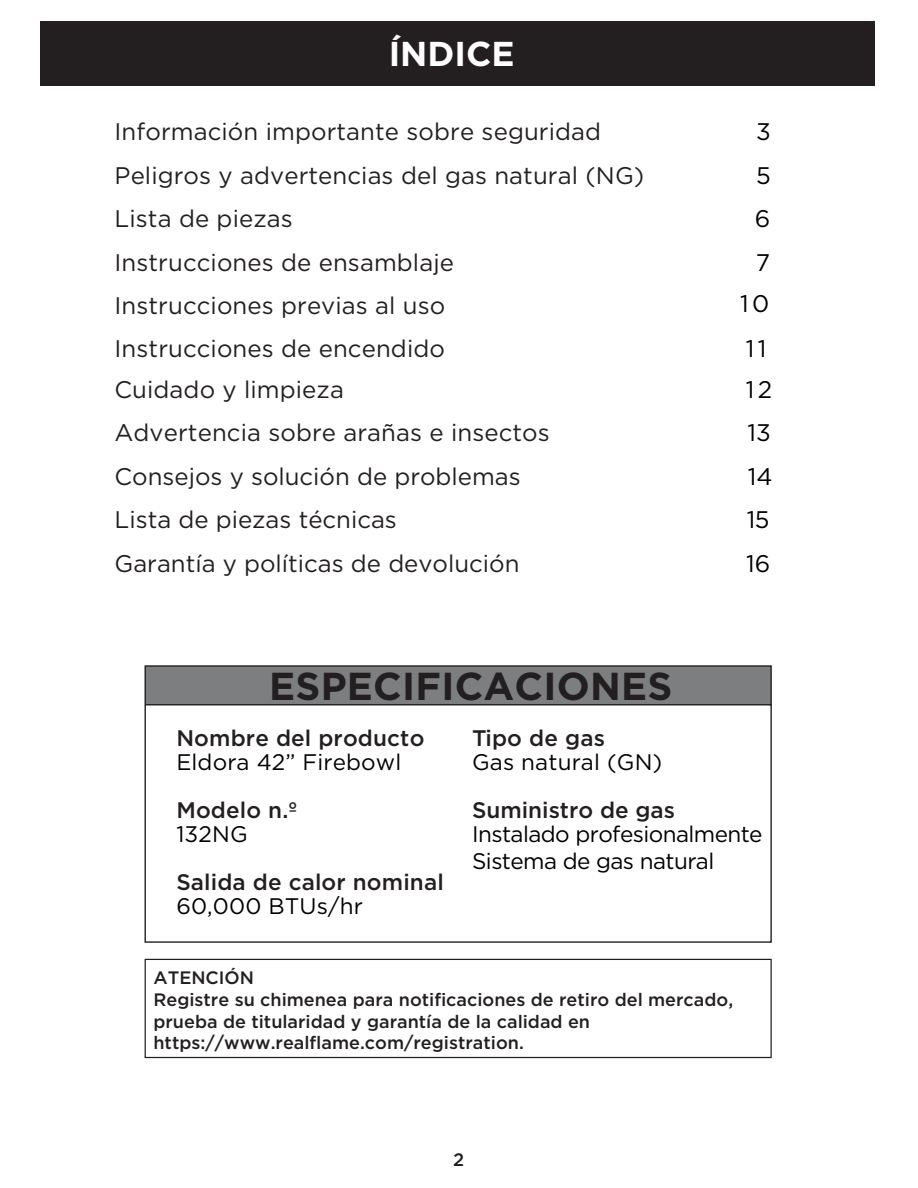
<style>
.page{position:relative;width:918px;height:1188px;background:#fff}
.page>*{position:absolute;margin:0;border:0;box-sizing:border-box;transform-origin:0 0}
.t1{font:700 39px "Gotham";letter-spacing:.005em;color:#231f20}
.t2{font:700 34.5px "Gotham";color:#fff}
.t3{font:24px "Gotham";letter-spacing:.005em;color:#231f20}
.t4{font:24px "Gotham";letter-spacing:.005em;color:#000}
.t5{font:500 22.5px "Gotham";letter-spacing:.005em;color:#231f20}
.t6{font:22.5px/27px "Gotham";letter-spacing:-.025em;color:#000}
.t7{font:22.5px "Gotham";letter-spacing:.005em;color:#000}
.t8{font:500 18px/21.6px "Gotham";color:#231f20}
</style>
<div class="page">
<div style="left:40px;top:21px;width:835px;height:65px;background:#231f20"></div>
<svg style="left:144px;top:665px;width:628px;height:278px"></svg>
<div style="left:145px;top:959px;width:627px;height:99px;border:1px solid #231f20"></div>
<h2 class="t2" style="left:389px;top:31px;width:127px">ÍNDICE</h2>
<p class="t3" style="left:115px;top:116px;width:488px">Información importante sobre seguridad</p>
<p class="t4" style="left:756px;top:116px;width:16px">3</p>
<p class="t3" style="left:115px;top:160px;width:531px">Peligros y advertencias del gas natural (NG)</p>
<p class="t4" style="left:756px;top:160px;width:16px">5</p>
<p class="t3" style="left:115px;top:203px;width:180px">Lista de piezas</p>
<p class="t4" style="left:755px;top:203px;width:17px">6</p>
<p class="t3" style="left:115px;top:247px;width:341px">Instrucciones de ensamblaje</p>
<p class="t4" style="left:756px;top:247px;width:16px">7</p>
<p class="t3" style="left:115px;top:290px;width:332px">Instrucciones previas al uso</p>
<p class="t4" style="left:740px;top:288px;width:31px">10</p>
<p class="t3" style="left:115px;top:333px;width:332px">Instrucciones de encendido</p>
<p class="t4" style="left:746px;top:333px;width:22px">11</p>
<p class="t3" style="left:115px;top:374px;width:231px">Cuidado y limpieza</p>
<p class="t4" style="left:746px;top:374px;width:28px">12</p>
<p class="t3" style="left:115px;top:417px;width:437px">Advertencia sobre arañas e insectos</p>
<p class="t4" style="left:747px;top:417px;width:25px">13</p>
<p class="t3" style="left:115px;top:461px;width:408px">Consejos y solución de problemas</p>
<p class="t4" style="left:748px;top:461px;width:26px">14</p>
<p class="t3" style="left:115px;top:504px;width:284px">Lista de piezas técnicas</p>
<p class="t4" style="left:747px;top:504px;width:24px">15</p>
<p class="t3" style="left:115px;top:548px;width:406px">Garantía y políticas de devolución</p>
<p class="t4" style="left:746px;top:548px;width:26px">16</p>
<h1 class="t1" style="left:269px;top:660px;width:405px">ESPECIFICACIONES</h1>
<p class="t5" style="left:176px;top:723px;width:250px">Nombre del producto</p>
<p class="t7" style="left:176px;top:748px;width:227px">Eldora 42” Firebowl</p>
<p class="t5" style="left:176px;top:795px;width:122px">Modelo n.º</p>
<p class="t6" style="left:176px;top:820px;width:73px">132NG</p>
<p class="t5" style="left:176px;top:867px;width:269px">Salida de calor nominal</p>
<p class="t7" style="left:176px;top:892px;width:188px">60,000 BTUs/hr</p>
<p class="t5" style="left:472px;top:723px;width:134px">Tipo de gas</p>
<p class="t7" style="left:472px;top:748px;width:192px">Gas natural (GN)</p>
<p class="t5" style="left:472px;top:795px;width:204px">Suministro de gas</p>
<p class="t6" style="left:472px;top:820px;width:292px">Instalado profesionalmente<br>Sistema de gas natural</p>
<p class="t8" style="left:153px;top:967px;width:581px">ATENCIÓN<br>Registre su chimenea para notificaciones de retiro del mercado, prueba de titularidad y garantía de la calidad en https://www.realflame.com/registration.</p>
<p class="t8" style="left:453px;top:1148px;width:13px">2</p>
</div>
